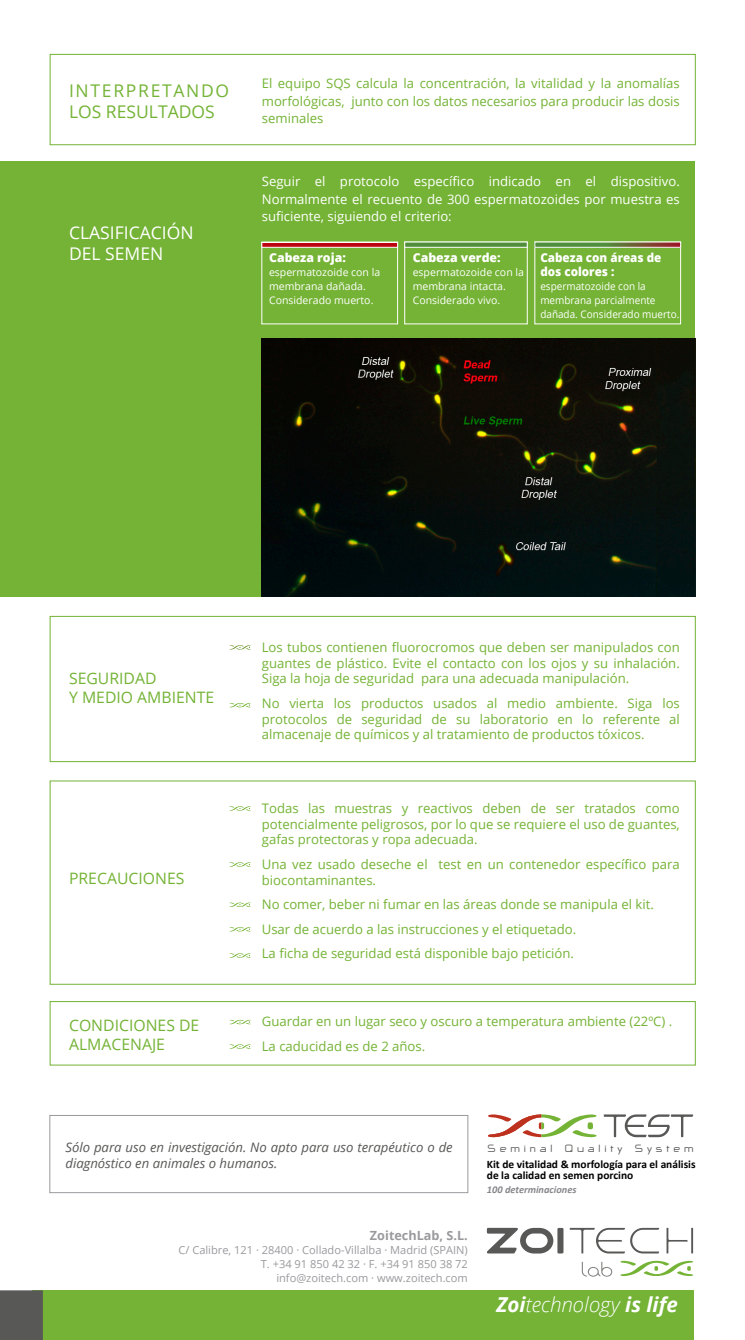
<style>
.page{position:relative;width:745px;height:1340px;background:#fff}
.page>*{position:absolute;margin:0;border:0;box-sizing:border-box;transform-origin:0 0}
.t1{font:italic 300 20.47px "Open Sans";color:#fff}
.t2{font:17.5px/21px "Open Sans";letter-spacing:.095em;color:#74b335}
.t3{font:17.5px/21px "Open Sans";color:#fff}
.t4{font:15.75px/19.2px "Open Sans";color:#74b335}
.t5{font:13.12px/15.8px "Open Sans";color:#74b335;text-align:justify}
.t6{font:13.12px/17.5px "Open Sans";color:#fff;text-align:justify}
.t7{font:italic 13.12px/15.8px "Open Sans";color:#585857}
.t8{font:700 12.95px "NP Naipol Allin One";letter-spacing:.3em;color:#585857}
.t9{font:700 12.6px "Open Sans";color:#9a999e}
.t10{font:800 12.25px/14px "Open Sans";color:#fff;scale:.95 1}
.t11{font:800 12.25px "Open Sans";color:#fff}
.t12{font:700 11.38px/11.4px "Calibri";color:#000}
.t13{font:11.03px/14.2px "Open Sans";color:#9a999e;text-align:right}
.t14{font:10.5px/14px "Open Sans";color:#fff}
.t15{font:10.5px/14px "Open Sans";color:#fff;scale:.95 1}
.t16{font:italic 700 10.33px "Calibri";color:#87868a}
.s1{font-weight:700}
</style>
<div class="page">
<svg style="left:603px;top:1114px;width:89px;height:23px"></svg>
<svg style="left:488px;top:1114px;width:109px;height:23px"></svg>
<div style="left:0;top:161px;width:694px;height:435px;background:#74b335"></div>
<svg style="left:486px;top:1227px;width:77px;height:26px"></svg>
<svg style="left:569px;top:1227px;width:89px;height:26px"></svg>
<svg style="left:666px;top:1227px;width:26px;height:26px"></svg>
<svg style="left:581px;top:1261px;width:31px;height:16px"></svg>
<svg style="left:620px;top:1260px;width:73px;height:16px"></svg>
<div style="left:32px;top:1290px;width:661px;height:49px;background:#74b335"></div>
<div style="left:0;top:1290px;width:43px;height:49px;background:#585857"></div>
<div style="left:50px;top:616px;width:645px;height:145px;border:1px solid #74b335"></div>
<svg style="left:229px;top:645px;width:22px;height:5px"></svg>
<svg style="left:229px;top:703px;width:22px;height:4px"></svg>
<svg style="left:229px;top:806px;width:22px;height:5px"></svg>
<svg style="left:229px;top:862px;width:22px;height:5px"></svg>
<svg style="left:229px;top:902px;width:22px;height:5px"></svg>
<svg style="left:229px;top:927px;width:22px;height:4px"></svg>
<svg style="left:229px;top:953px;width:22px;height:5px"></svg>
<div style="left:50px;top:1001px;width:645px;height:64px;border:1px solid #74b335"></div>
<svg style="left:229px;top:1019px;width:22px;height:5px"></svg>
<svg style="left:229px;top:1044px;width:22px;height:5px"></svg>
<div style="left:50px;top:54px;width:645px;height:91px;border:1px solid #74b335"></div>
<div style="left:404px;top:242px;width:123px;height:82px;border:1px solid #fff"></div>
<svg style="left:261px;top:242px;width:136px;height:5px"></svg>
<svg style="left:404px;top:242px;width:123px;height:5px"></svg>
<svg style="left:536px;top:244px;width:142px;height:1px"></svg>
<img style="left:261px;top:338px;width:433px;height:258px">
<div style="left:49px;top:1115px;width:419px;height:77px;border:1px solid #9a999e"></div>
<h2 class="t2" style="left:69px;top:80px;width:162px">INTERPRETANDO<br>LOS RESULTADOS</h2>
<h2 class="t3" style="left:69px;top:222px;width:126px">CLASIFICACIÓN<br>DEL SEMEN</h2>
<p class="t5" style="left:262px;top:74px;width:419px;line-height:17.5px">El equipo SQS calcula la concentración, la vitalidad y la anomalías morfológicas, junto con los datos necesarios para producir las dosis seminales</p>
<p class="t6" style="left:262px;top:172px;width:419px">Seguir el protocolo específico indicado en el dispositivo.<br>Normalmente el recuento de 300 espermatozoides por muestra es suficiente, siguiendo el criterio:</p>
<p class="t11" style="left:269px;top:249px;width:78px">Cabeza roja:</p>
<p class="t14" style="left:269px;top:265px;width:113px">espermatozoide con la membrana dañada.<br>Considerado muerto.</p>
<p class="t11" style="left:412px;top:249px;width:89px">Cabeza verde:</p>
<p class="t14" style="left:412px;top:265px;width:113px">espermatozoide con la membrana intacta.<br>Considerado vivo.</p>
<p class="t10" style="left:540px;top:250px;width:129px">Cabeza con áreas de dos colores :</p>
<p class="t15" style="left:540px;top:279px;width:148px">espermatozoide con la membrana parcialmente dañada. Considerado muerto.</p>
<p class="t4" style="left:69px;top:668px;width:147px">SEGURIDAD<br>Y MEDIO AMBIENTE</p>
<p class="t4" style="left:69px;top:868px;width:117px">PRECAUCIONES</p>
<p class="t4" style="left:69px;top:1014px;width:132px">CONDICIONES DE<br>ALMACENAJE</p>
<p class="t5" style="left:262px;top:639px;width:419px">Los tubos contienen fluorocromos que deben ser manipulados con guantes de plástico. Evite el contacto con los ojos y su inhalación.<br>Siga la hoja de seguridad para una adecuada manipulación.</p>
<p class="t5" style="left:262px;top:695px;width:419px">No vierta los productos usados al medio ambiente. Siga los protocolos de seguridad de su laboratorio en lo referente al almacenaje de químicos y al tratamiento de productos tóxicos.</p>
<p class="t5" style="left:262px;top:800px;width:419px">Todas las muestras y reactivos deben de ser tratados como potencialmente peligrosos, por lo que se requiere el uso de guantes, gafas protectoras y ropa adecuada.</p>
<p class="t5" style="left:262px;top:856px;width:419px">Una vez usado deseche el test en un contenedor específico para biocontaminantes.</p>
<p class="t5" style="left:262px;top:891px;width:393px;line-height:24.5px;text-align:left">No comer, beber ni fumar en las áreas donde se manipula el kit.<br>Usar de acuerdo a las instrucciones y el etiquetado.<br>La ficha de seguridad está disponible bajo petición.</p>
<p class="t5" style="left:262px;top:1009px;width:412px;line-height:24.5px">Guardar en un lugar seco y oscuro a temperatura ambiente (22ºC) .<br>La caducidad es de 2 años.</p>
<p class="t7" style="left:65px;top:1139px;width:388px">Sólo para uso en investigación. No apto para uso terapéutico o de diagnóstico en animales o humanos.</p>
<p class="t9" style="left:370px;top:1226px;width:99px">ZoitechLab, S.L.</p>
<p class="t13" style="left:178px;top:1242px;width:291px">C/ Calibre, 121 · 28400 · Collado-Villalba · Madrid (SPAIN)<br>T. +34 91 850 42 32 · F. +34 91 850 38 72 info@zoitech.com · www.zoitech.com</p>
<p class="t8" style="left:487px;top:1142px;width:207px">Seminal Quality System</p>
<p class="t12" style="left:486px;top:1158px;width:210px">Kit de vitalidad &amp; morfología para el análisis de la calidad en semen porcino</p>
<p class="t16" style="left:486px;top:1182px;width:91px">100 determinaciones</p>
<h1 class="t1" style="left:496px;top:1290px;width:183px"><span class="s1">Zoi</span>technology <span class="s1">is life</span></h1>
</div>
